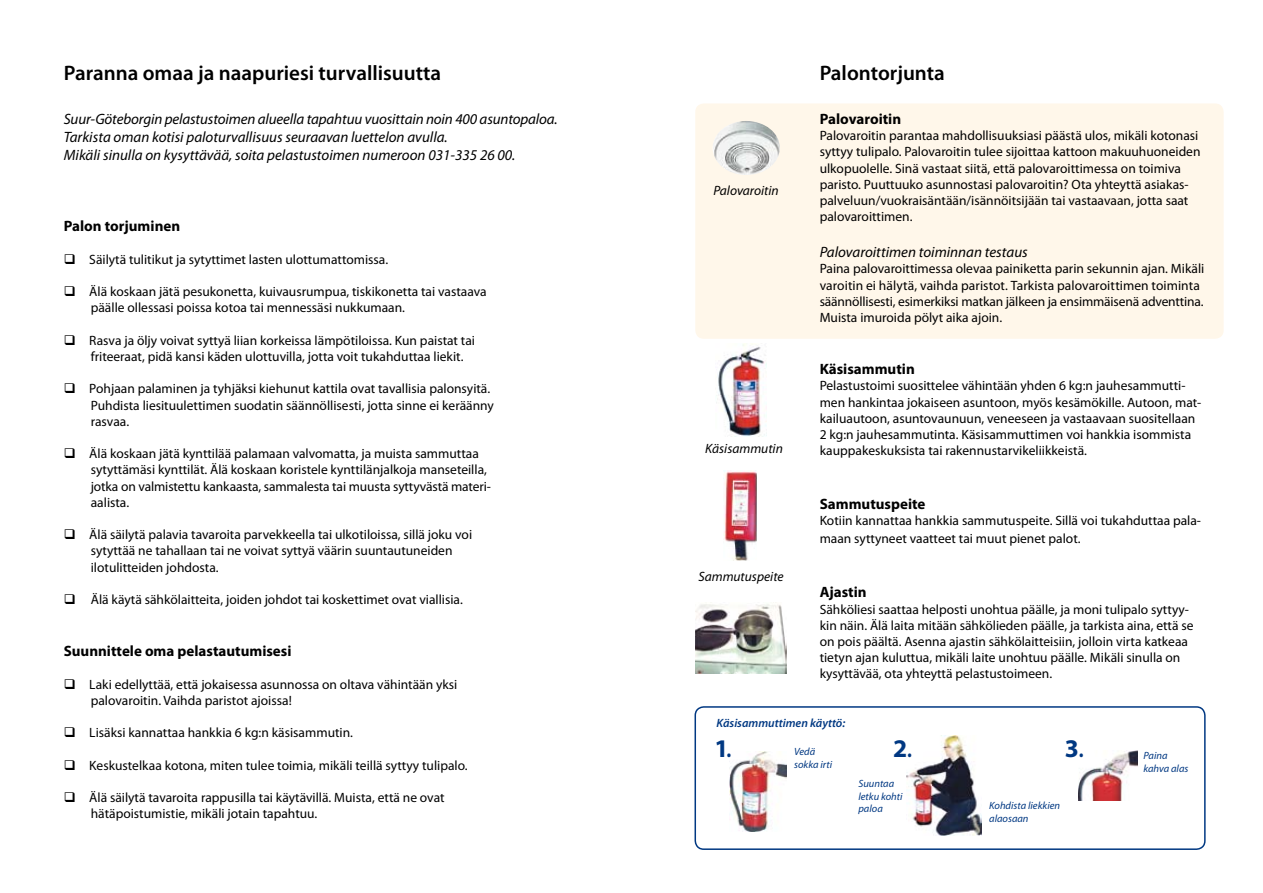
<style>
.page{position:relative;width:1263px;height:893px;background:#fff}
.page>*{position:absolute;margin:0;border:0;box-sizing:border-box;transform-origin:0 0}
.t1{font:700 25.5px "Myriad Pro";color:#003882}
.t2{font:600 21px "Myriad Pro";color:#000}
.t3{font:italic 15px/18px "Myriad Pro";color:#000}
.t4{font:700 15px "Myriad Pro";color:#000}
.t5{font:13.5px/16.2px "Myriad Pro";color:#000}
.t6{font:italic 13.5px "Myriad Pro";color:#000}
.t7{font:italic 600 12px "Myriad Pro";color:#003882}
.t8{font:italic 10.5px/12.6px "Myriad Pro";color:#003882}
.s1{font-weight:600;font-stretch:condensed}
</style>
<div class="page">
<div style="left:694px;top:706px;width:511px;height:144px;border:2px solid #003882;border-radius:9px"></div>
<div style="left:695px;top:103px;width:529px;height:236px;background:#fff7ea;border-radius:9px"></div>
<img style="left:695px;top:604px;width:92px;height:69px">
<img style="left:712px;top:121px;width:68px;height:54px;border-radius:50%">
<img style="left:716px;top:343px;width:50px;height:94px">
<img style="left:724px;top:471px;width:33px;height:89px">
<img style="left:729px;top:751px;width:57px;height:81px">
<img style="left:1078px;top:750px;width:60px;height:50px">
<img style="left:906px;top:736px;width:75px;height:100px">
<h2 class="t2" style="left:64px;top:59px;width:379px">Paranna omaa ja naapuriesi turvallisuutta</h2>
<p class="t3" style="left:64px;top:110px;width:495px">Suur-Göteborgin pelastustoimen alueella tapahtuu vuosittain noin 400 asuntopaloa.<br>Tarkista oman kotisi paloturvallisuus seuraavan luettelon avulla.<br>Mikäli sinulla on kysyttävää, soita pelastustoimen numeroon 031-335 26 00.</p>
<p class="t4" style="left:64px;top:216px;width:118px">Palon torjuminen</p>
<p class="t5" style="left:64px;top:251px;width:326px">❑ Säilytä tulitikut ja sytyttimet lasten ulottumattomissa.</p>
<p class="t5" style="left:91px;top:283px;width:397px;text-indent:-27px">❑ Älä koskaan jätä pesukonetta, kuivausrumpua, tiskikonetta tai vastaava päälle ollessasi poissa kotoa tai mennessäsi nukkumaan.</p>
<p class="t5" style="left:91px;top:332px;width:386px;text-indent:-27px">❑ Rasva ja öljy voivat syttyä liian korkeissa lämpötiloissa. Kun paistat tai friteeraat, pidä kansi käden ulottuvilla, jotta voit tukahduttaa liekit.</p>
<p class="t5" style="left:91px;top:380px;width:405px;text-indent:-27px">❑ Pohjaan palaminen ja tyhjäksi kiehunut kattila ovat tavallisia palonsyitä.<br>Puhdista liesituulettimen suodatin säännöllisesti, jotta sinne ei keräänny rasvaa.</p>
<p class="t5" style="left:91px;top:445px;width:402px;text-indent:-27px">❑ Älä koskaan jätä kynttilää palamaan valvomatta, ja muista sammuttaa sytyttämäsi kynttilät. Älä koskaan koristele kynttilänjalkoja manseteilla, jotka on valmistettu kankaasta, sammalesta tai muusta syttyvästä materi&shy;aalista.</p>
<p class="t5" style="left:91px;top:526px;width:383px;text-indent:-27px">❑ Älä säilytä palavia tavaroita parvekkeella tai ulkotiloissa, sillä joku voi sytyttää ne tahallaan tai ne voivat syttyä väärin suuntautuneiden ilotulitteiden johdosta.</p>
<p class="t5" style="left:64px;top:591px;width:401px">❑ Älä käytä sähkölaitteita, joiden johdot tai koskettimet ovat viallisia.</p>
<p class="t4" style="left:64px;top:641px;width:229px">Suunnittele oma pelastautumisesi</p>
<p class="t5" style="left:91px;top:676px;width:368px;text-indent:-27px">❑ Laki edellyttää, että jokaisessa asunnossa on oltava vähintään yksi palovaroitin. Vaihda paristot ajoissa!</p>
<p class="t5" style="left:64px;top:724px;width:291px">❑ Lisäksi kannattaa hankkia 6 kg:n käsisammutin.</p>
<p class="t5" style="left:64px;top:757px;width:405px">❑ Keskustelkaa kotona, miten tulee toimia, mikäli teillä syttyy tulipalo.</p>
<p class="t5" style="left:91px;top:789px;width:355px;text-indent:-27px">❑ Älä säilytä tavaroita rappusilla tai käytävillä. Muista, että ne ovat hätäpoistumistie, mikäli jotain tapahtuu.</p>
<p class="t6" style="left:713px;top:182px;width:67px">Palovaroitin</p>
<p class="t6" style="left:705px;top:441px;width:79px">Käsisammutin</p>
<p class="t6" style="left:698px;top:568px;width:87px">Sammutuspeite</p>
<h2 class="t2" style="left:820px;top:59px;width:127px">Palontorjunta</h2>
<p class="t4" style="left:820px;top:109px;width:83px">Palovaroitin</p>
<p class="t5" style="left:820px;top:127px;width:382px">Palovaroitin parantaa mahdollisuuksiasi päästä ulos, mikäli kotonasi syttyy tulipalo. Palovaroitin tulee sijoittaa kattoon makuuhuoneiden ulkopuolelle. Sinä vastaat siitä, että palovaroittimessa on toimiva paristo. Puuttuuko asunnostasi palovaroitin? Ota yhteyttä asiakas&shy;palveluun/vuokraisäntään/isännöitsijään tai vastaavaan, jotta saat palovaroittimen.</p>
<p class="t3" style="left:820px;top:243px;width:210px">Palovaroittimen toiminnan testaus</p>
<p class="t5" style="left:820px;top:261px;width:386px">Paina palovaroittimessa olevaa painiketta parin sekunnin ajan. Mikäli varoitin ei hälytä, vaihda paristot. Tarkista palovaroittimen toiminta säännöllisesti, esimerkiksi matkan jälkeen ja ensimmäisenä adventtina.<br>Muista imuroida pölyt aika ajoin.</p>
<p class="t4" style="left:820px;top:359px;width:97px">Käsisammutin</p>
<p class="t5" style="left:820px;top:378px;width:383px">Pelastustoimi suosittelee vähintään yhden 6 kg:n jauhesammutti&shy;men hankintaa jokaiseen asuntoon, myös kesämökille. Autoon, mat&shy;kailuautoon, asuntovaunuun, veneeseen ja vastaavaan suositellaan 2 kg:n jauhesammutinta. Käsisammuttimen voi hankkia isommista kauppakeskuksista tai rakennustarvikeliikkeistä.</p>
<p class="t4" style="left:820px;top:494px;width:107px">Sammutuspeite</p>
<p class="t5" style="left:820px;top:512px;width:383px;line-height:18px">Kotiin kannattaa hankkia sammutuspeite. Sillä voi tukahduttaa pala&shy;maan syttyneet vaatteet tai muut pienet palot.</p>
<p class="t4" style="left:820px;top:583px;width:48px">Ajastin</p>
<p class="t5" style="left:820px;top:601px;width:375px">Sähköliesi saattaa helposti unohtua päälle, ja moni tulipalo syttyy&shy;kin näin. Älä laita mitään sähkölieden päälle, ja tarkista aina, että se on pois päältä. Asenna ajastin sähkölaitteisiin, jolloin virta katkeaa tietyn ajan kuluttua, mikäli laite unohtuu päälle. Mikäli sinulla on kysyttävää, ota yhteyttä pelastustoimeen.</p>
<p class="t7" style="left:716px;top:715px;width:130px">Käsisammuttimen käyttö:</p>
<h1 class="t1" style="left:715px;top:732px;width:19px">1<span class="s1">.</span></h1>
<h1 class="t1" style="left:893px;top:732px;width:21px">2<span class="s1">.</span></h1>
<h1 class="t1" style="left:1065px;top:732px;width:21px">3<span class="s1">.</span></h1>
<p class="t8" style="left:794px;top:745px;width:39px">Vedä sokka irti</p>
<p class="t8" style="left:858px;top:777px;width:46px">Suuntaa letku kohti paloa</p>
<p class="t8" style="left:989px;top:799px;width:72px">Kohdista liekkien alaosaan</p>
<p class="t8" style="left:1143px;top:749px;width:46px">Paina kahva alas</p>
</div>
